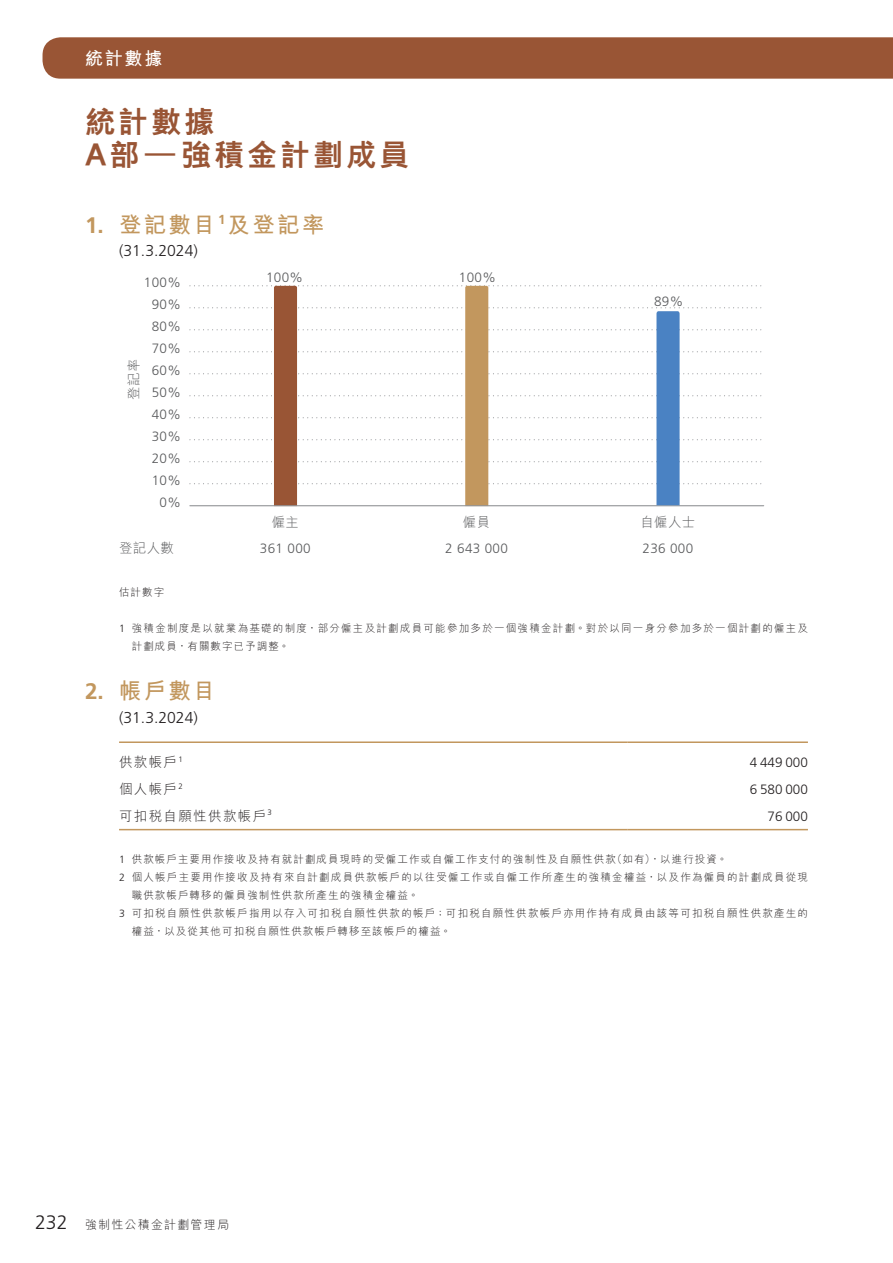
<style>
.page{position:relative;width:893px;height:1263px;background:#fff}
.page>*{position:absolute;margin:0;border:0;box-sizing:border-box;transform-origin:0 0}
.t1{font:800 30px/33px "M Hei HK";letter-spacing:.1em;color:#995535}
.t2{font:700 22.5px "M Hei HK";letter-spacing:.1em;color:#c2975e}
.t3{font:700 18px "M Hei HK";color:#fff}
.t4{font:300 15.75px "Frutiger LT Std";color:#231f20}
.t5{font:300 13.5px "Frutiger LT Std";letter-spacing:.025em;color:#595a5c}
.t6{font:300 13.5px "M Hei HK";letter-spacing:.1em;color:#231f20}
.t7{font:300 13.5px "Frutiger LT Std";color:#231f20}
.t8{font:13.5px "M Hei HK Light E Ten B5 H";letter-spacing:.025em;color:#595a5c}
.t9{font:300 12px "M Hei HK";letter-spacing:.1em;color:#231f20}
.t10{font:300 10.5px/18px "M Hei HK";letter-spacing:.115em;color:#231f20}
.s1{font-family:"Frutiger LT Std"}
.s2{font-family:"Frutiger LT Std";font-size:19.5px}
</style>
<div class="page">
<div style="left:43px;top:37px;width:850px;height:42px;background:#995535"></div>
<hr style="left:190px;top:505px;width:574px;height:1px;background:#939598">
<svg style="left:190px;top:285px;width:571px;height:221px"></svg>
<hr style="left:119px;top:741px;width:508px;height:2px;background:#c2975e">
<hr style="left:627px;top:741px;width:181px;height:2px;background:#c2975e">
<hr style="left:119px;top:829px;width:508px;height:1px;background:#c2975e">
<hr style="left:627px;top:829px;width:181px;height:1px;background:#c2975e">
<h3 class="t3" style="left:85px;top:45px;width:79px">統計數據</h3>
<h1 class="t1" style="left:85px;top:105px;width:326px">統計數據<br>A部 – 強積金計劃成員</h1>
<h2 class="t2" style="left:85px;top:208px;width:241px"><span class="s1">1.</span> 登記數目<sup>1</sup>及登記率</h2>
<h3 class="t4" style="left:119px;top:242px;width:80px">(31.3.2024)</h3>
<p class="t5" style="left:144px;top:275px;width:38px">100%</p>
<p class="t5" style="left:152px;top:297px;width:31px">90%</p>
<p class="t5" style="left:152px;top:319px;width:31px">80%</p>
<p class="t8" style="left:127px;top:400px;width:43px;rotate:-90deg">登記率</p>
<p class="t5" style="left:152px;top:341px;width:31px">70%</p>
<p class="t5" style="left:152px;top:363px;width:31px">60%</p>
<p class="t5" style="left:152px;top:385px;width:31px">50%</p>
<p class="t5" style="left:152px;top:407px;width:31px">40%</p>
<p class="t5" style="left:152px;top:429px;width:31px">30%</p>
<p class="t5" style="left:152px;top:451px;width:31px">20%</p>
<p class="t5" style="left:152px;top:473px;width:31px">10%</p>
<p class="t5" style="left:160px;top:495px;width:23px">0%</p>
<p class="t8" style="left:119px;top:541px;width:56px">登記人數</p>
<p class="t5" style="left:266px;top:269px;width:38px">100%</p>
<p class="t5" style="left:459px;top:269px;width:38px">100%</p>
<p class="t8" style="left:272px;top:515px;width:29px">僱主</p>
<p class="t8" style="left:463px;top:515px;width:29px">僱員</p>
<p class="t5" style="left:654px;top:293px;width:31px">89%</p>
<p class="t8" style="left:640px;top:515px;width:56px">自僱人士</p>
<p class="t5" style="left:260px;top:541px;width:52px">361 000</p>
<p class="t5" style="left:445px;top:541px;width:64px">2 643 000</p>
<p class="t5" style="left:642px;top:541px;width:52px">236 000</p>
<p class="t10" style="left:119px;top:582px;width:47px">估計數字</p>
<p class="t10" style="left:132px;top:618px;width:678px;text-indent:-13px"><span class="s1">1</span> 強積金制度是以就業為基礎的制度，部分僱主及計劃成員可能參加多於一個強積金計劃。對於以同一身分參加多於一個計劃的僱主及計劃成員，有關數字已予調整。</p>
<h2 class="t2" style="left:85px;top:675px;width:132px"><span class="s1">2.</span> 帳戶數目</h2>
<h3 class="t4" style="left:119px;top:708px;width:80px">(31.3.2024)</h3>
<p class="t6" style="left:119px;top:755px;width:65px">供款帳戶<sup>1</sup></p>
<p class="t7" style="left:750px;top:755px;width:60px">4 449 000</p>
<p class="t6" style="left:119px;top:782px;width:65px">個人帳戶<sup>2</sup></p>
<p class="t7" style="left:750px;top:782px;width:60px">6 580 000</p>
<p class="t6" style="left:119px;top:809px;width:154px">可扣稅自願性供款帳戶<sup>3</sup></p>
<p class="t7" style="left:768px;top:808px;width:42px">76 000</p>
<p class="t10" style="left:119px;top:850px;width:610px"><span class="s1">1</span> 供款帳戶主要用作接收及持有就計劃成員現時的受僱工作或自僱工作支付的強制性及自願性供款（如有），以進行投資。</p>
<p class="t10" style="left:119px;top:868px;width:690px"><span class="s1">2</span> 個人帳戶主要用作接收及持有來自計劃成員供款帳戶的以往受僱工作或自僱工作所產生的強積金權益，以及作為僱員的計劃成員從現</p>
<p class="t10" style="left:132px;top:886px;width:288px">職供款帳戶轉移的僱員強制性供款所產生的強積金權益。</p>
<p class="t10" style="left:119px;top:904px;width:690px"><span class="s1">3</span> 可扣稅自願性供款帳戶指用以存入可扣稅自願性供款的帳戶；可扣稅自願性供款帳戶亦用作持有成員由該等可扣稅自願性供款產生的</p>
<p class="t10" style="left:132px;top:922px;width:321px">權益，以及從其他可扣稅自願性供款帳戶轉移至該帳戶的權益。</p>
<p class="t9" style="left:35px;top:1218px;width:195px"><span class="s2">232</span> 強制性公積金計劃管理局</p>
</div>
